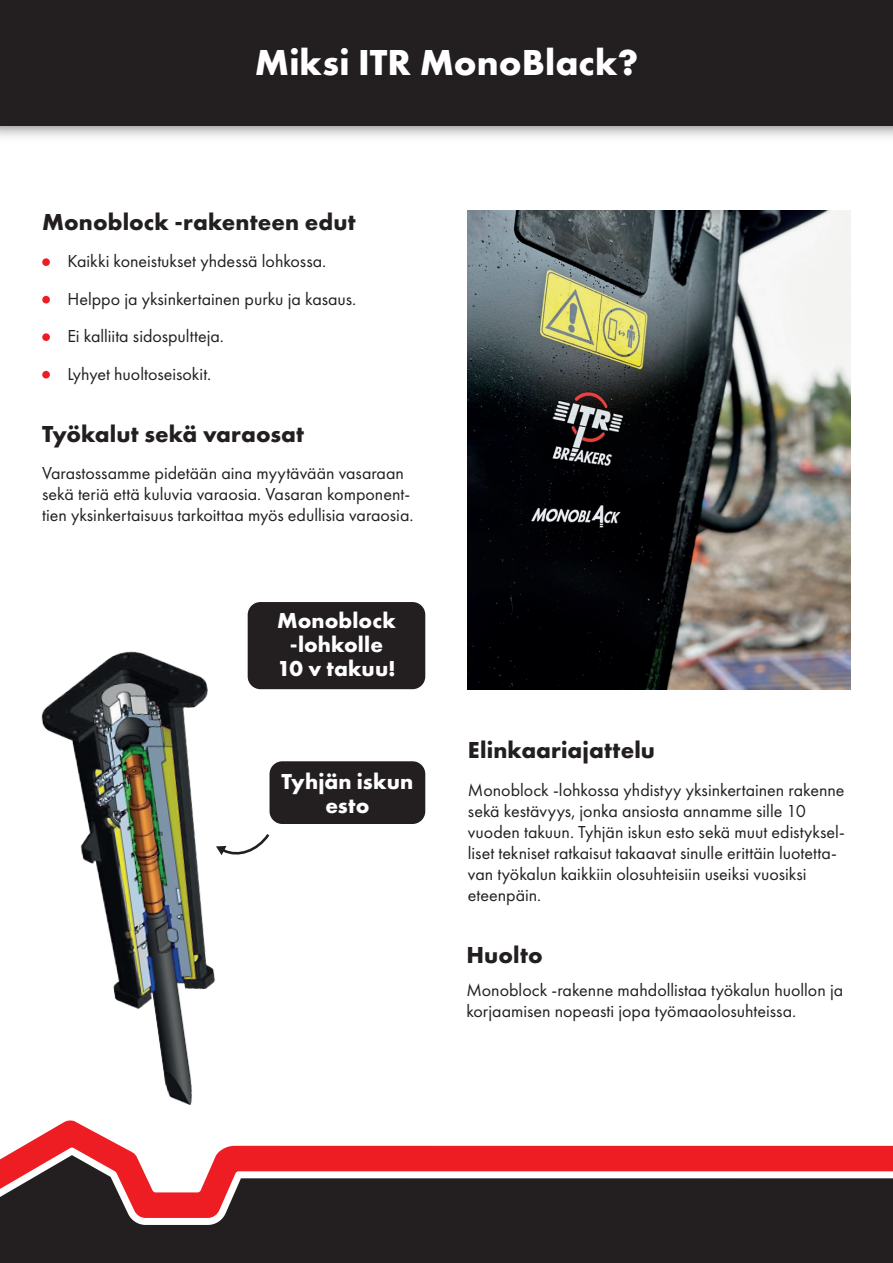
<style>
.page{position:relative;width:893px;height:1263px;background:#fff}
.page>*{position:absolute;margin:0;border:0;box-sizing:border-box;transform-origin:0 0}
.t1{font:700 37.5px "Futura PT";color:#fff}
.t2{font:700 24px "Futura PT";letter-spacing:.005em;color:#231f20}
.t3{font:700 22.5px/24px "Futura PT";letter-spacing:.005em;color:#fff;text-align:center}
.t4{font:18px/21px "Futura PT";color:#231f20}
</style>
<div class="page">
<div style="left:0;top:0;width:893px;height:126px;background:#231f20"></div>
<div style="left:0;top:1225px;width:893px;height:38px;background:#231f20"></div>
<svg style="left:0;top:1134px;width:893px;height:91px"></svg>
<div style="left:42px;top:258px;width:8px;height:8px;background:#ee1d23;border-radius:50%"></div>
<div style="left:42px;top:371px;width:8px;height:7px;background:#ee1d23;border-radius:50%"></div>
<div style="left:42px;top:296px;width:8px;height:7px;background:#ee1d23;border-radius:50%"></div>
<div style="left:42px;top:333px;width:8px;height:8px;background:#ee1d23;border-radius:50%"></div>
<img style="left:468px;top:210px;width:383px;height:479px">
<div style="left:248px;top:602px;width:177px;height:87px;background:#231f20;border-radius:13px"></div>
<div style="left:270px;top:761px;width:155px;height:63px;background:#231f20;border-radius:13px"></div>
<img style="left:41px;top:618px;width:233px;height:516px">
<svg style="left:216px;top:834px;width:53px;height:25px"></svg>
<h1 class="t1" style="left:255px;top:39px;width:385px">Miksi ITR MonoBlack?</h1>
<h2 class="t2" style="left:42px;top:207px;width:315px">Monoblock -rakenteen edut</h2>
<p class="t4" style="left:67px;top:243px;width:291px;line-height:37.5px">Kaikki koneistukset yhdessä lohkossa.<br>Helppo ja yksinkertainen purku ja kasaus.<br>Ei kalliita sidospultteja.<br>Lyhyet huoltoseisokit.</p>
<h2 class="t2" style="left:42px;top:418px;width:264px">Työkalut sekä varaosat</h2>
<p class="t4" style="left:42px;top:463px;width:373px">Varastossamme pidetään aina myytävään vasaraan sekä teriä että kuluvia varaosia. Vasaran komponent&shy;tien yksinkertaisuus tarkoittaa myös edullisia varaosia.</p>
<p class="t3" style="left:277px;top:608px;width:120px">Monoblock -lohkolle<br>10 v takuu!</p>
<p class="t3" style="left:282px;top:768px;width:133px">Tyhjän iskun esto</p>
<h2 class="t2" style="left:468px;top:735px;width:189px">Elinkaariajattelu</h2>
<p class="t4" style="left:468px;top:779px;width:378px">Monoblock -lohkossa yhdistyy yksinkertainen rakenne sekä kestävyys, jonka ansiosta annamme sille 10 vuoden takuun. Tyhjän iskun esto sekä muut edistyksel&shy;liset tekniset ratkaisut takaavat sinulle erittäin luotetta&shy;van työkalun kaikkiin olosuhteisiin useiksi vuosiksi eteenpäin.</p>
<h2 class="t2" style="left:466px;top:939px;width:78px">Huolto</h2>
<p class="t4" style="left:466px;top:979px;width:378px">Monoblock -rakenne mahdollistaa työkalun huollon ja korjaamisen nopeasti jopa työmaaolosuhteissa.</p>
</div>
